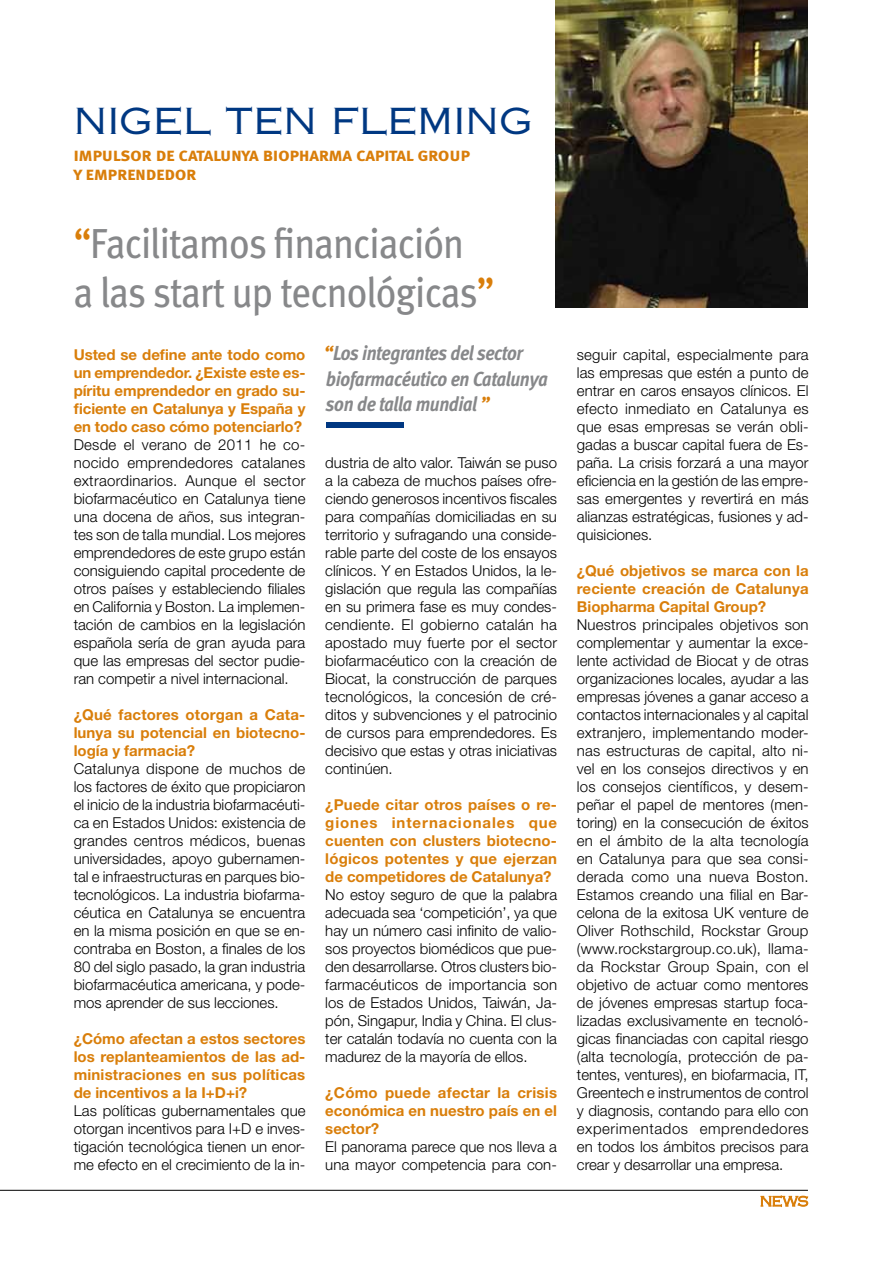
<style>
.page{position:relative;width:893px;height:1263px;background:#fff}
.page>*{position:absolute;margin:0;border:0;box-sizing:border-box;transform-origin:0 0}
.t1{font:42px/49.5px "Meta";letter-spacing:-.02em;color:#87888a;scale:.92 1}
.t2{font:36px "Copperplate Gothic Std 32 AB";color:#003882}
.t3{font:italic 700 20.25px/25.5px "Meta";letter-spacing:-.02em;color:#87888a;scale:.91 1}
.t4{font:18.75px/19.5px "Meta Bold Caps";letter-spacing:-.025em;color:#d97e0a}
.t5{font:300 15px/18px "Helvetica Neue LT Std";color:#000;text-align:justify}
.t6{font:700 15px/18px "Helvetica Neue LT Std";color:#d97e0a;text-align:justify}
.s1{color:#d97e0a}
</style>
<div class="page">
<svg style="left:761px;top:1195px;width:47px;height:12px"></svg>
<hr style="left:0;top:1190px;width:808px;height:1px;background:#000">
<div style="left:326px;top:422px;width:78px;height:6px;background:#003882"></div>
<img style="left:555px;top:0;width:253px;height:308px">
<h2 class="t2" style="left:73px;top:99px;width:461px">NIGEL TEN FLEMING</h2>
<p class="t4" style="left:73px;top:144px;width:398px">impulsor de catalunya biopharma capital group y emprendedor</p>
<h1 class="t1" style="left:73px;top:217px;width:460px"><span class="s1">“</span>Facilitamos financiación<br>a las start up tecnológicas<span class="s1">”</span></h1>
<p class="t6" style="left:74px;top:345px;width:233px">Usted se define ante todo como un emprendedor. ¿Existe este es&shy;píritu emprendedor en grado su&shy;ficiente en Catalunya y España y en todo caso cómo potenciarlo?</p>
<p class="t5" style="left:74px;top:435px;width:233px">Desde el verano de 2011 he co&shy;nocido emprendedores catalanes extraordinarios. Aunque el sector biofarmacéutico en Catalunya tiene una docena de años, sus integran&shy;tes son de talla mundial. Los mejores emprendedores de este grupo están consiguiendo capital procedente de otros países y estableciendo filiales en California y Boston. La implemen&shy;tación de cambios en la legislación española sería de gran ayuda para que las empresas del sector pudie&shy;ran competir a nivel internacional.</p>
<p class="t6" style="left:74px;top:705px;width:233px">¿Qué factores otorgan a Cata&shy;lunya su potencial en biotecno&shy;logía y farmacia?</p>
<p class="t5" style="left:74px;top:759px;width:233px">Catalunya dispone de muchos de los factores de éxito que propiciaron el inicio de la industria biofarmacéuti&shy;ca en Estados Unidos: existencia de grandes centros médicos, buenas universidades, apoyo gubernamen&shy;tal e infraestructuras en parques bio&shy;tecnológicos. La industria biofarma&shy;céutica en Catalunya se encuentra en la misma posición en que se en&shy;contraba en Boston, a finales de los 80 del siglo pasado, la gran industria biofarmacéutica americana, y pode&shy;mos aprender de sus lecciones.</p>
<p class="t6" style="left:74px;top:1029px;width:233px">¿Cómo afectan a estos sectores los replanteamientos de las ad&shy;ministraciones en sus políticas de incentivos a la I+D+i?</p>
<p class="t5" style="left:74px;top:1101px;width:233px">Las políticas gubernamentales que otorgan incentivos para I+D e inves&shy;tigación tecnológica tienen un enor&shy;me efecto en el crecimiento de la in-</p>
<h3 class="t3" style="left:324px;top:340px;width:248px"><span class="s1">“</span>Los integrantes del sector biofarmacéutico en Catalunya son de talla mundial <span class="s1">”</span></h3>
<p class="t5" style="left:325px;top:453px;width:233px">dustria de alto valor. Taiwán se puso a la cabeza de muchos países ofre&shy;ciendo generosos incentivos fiscales para compañías domiciliadas en su territorio y sufragando una conside&shy;rable parte del coste de los ensayos clínicos. Y en Estados Unidos, la le&shy;gislación que regula las compañías en su primera fase es muy condes&shy;cendiente. El gobierno catalán ha apostado muy fuerte por el sector biofarmacéutico con la creación de Biocat, la construcción de parques tecnológicos, la concesión de cré&shy;ditos y subvenciones y el patrocinio de cursos para emprendedores. Es decisivo que estas y otras iniciativas continúen.</p>
<p class="t6" style="left:325px;top:795px;width:233px">¿Puede citar otros países o re&shy;giones internacionales que cuenten con clusters biotecno&shy;lógicos potentes y que ejerzan de competidores de Catalunya?</p>
<p class="t5" style="left:325px;top:885px;width:233px">No estoy seguro de que la palabra adecuada sea ‘competición’, ya que hay un número casi infinito de valio&shy;sos proyectos biomédicos que pue&shy;den desarrollarse. Otros clusters bio&shy;farmacéuticos de importancia son los de Estados Unidos, Taiwán, Ja&shy;pón, Singapur, India y China. El clus&shy;ter catalán todavía no cuenta con la madurez de la mayoría de ellos.</p>
<p class="t6" style="left:325px;top:1083px;width:233px">¿Cómo puede afectar la crisis económica en nuestro país en el sector?</p>
<p class="t5" style="left:325px;top:1137px;width:233px">El panorama parece que nos lleva a una mayor competencia para con-</p>
<p class="t5" style="left:577px;top:345px;width:233px">seguir capital, especialmente para las empresas que estén a punto de entrar en caros ensayos clínicos. El efecto inmediato en Catalunya es que esas empresas se verán obli&shy;gadas a buscar capital fuera de Es&shy;paña. La crisis forzará a una mayor eficiencia en la gestión de las empre&shy;sas emergentes y revertirá en más alianzas estratégicas, fusiones y ad&shy;quisiciones.</p>
<p class="t6" style="left:577px;top:561px;width:233px">¿Qué objetivos se marca con la reciente creación de Catalunya Biopharma Capital Group?</p>
<p class="t5" style="left:577px;top:615px;width:233px">Nuestros principales objetivos son complementar y aumentar la exce&shy;lente actividad de Biocat y de otras organizaciones locales, ayudar a las empresas jóvenes a ganar acceso a contactos internacionales y al capital extranjero, implementando moder&shy;nas estructuras de capital, alto ni&shy;vel en los consejos directivos y en los consejos científicos, y desem&shy;peñar el papel de mentores (men&shy;toring) en la consecución de éxitos en el ámbito de la alta tecnología en Catalunya para que sea consi&shy;derada como una nueva Boston.<br>Estamos creando una filial en Bar&shy;celona de la exitosa UK venture de Oliver Rothschild, Rockstar Group (www.rockstargroup.co.uk), llama&shy;da Rockstar Group Spain, con el objetivo de actuar como mentores de jóvenes empresas startup foca&shy;lizadas exclusivamente en tecnoló&shy;gicas financiadas con capital riesgo (alta tecnología, protección de pa&shy;tentes, ventures), en biofarmacia, IT, Greentech e instrumentos de control y diagnosis, contando para ello con experimentados emprendedores en todos los ámbitos precisos para crear y desarrollar una empresa.</p>
</div>
